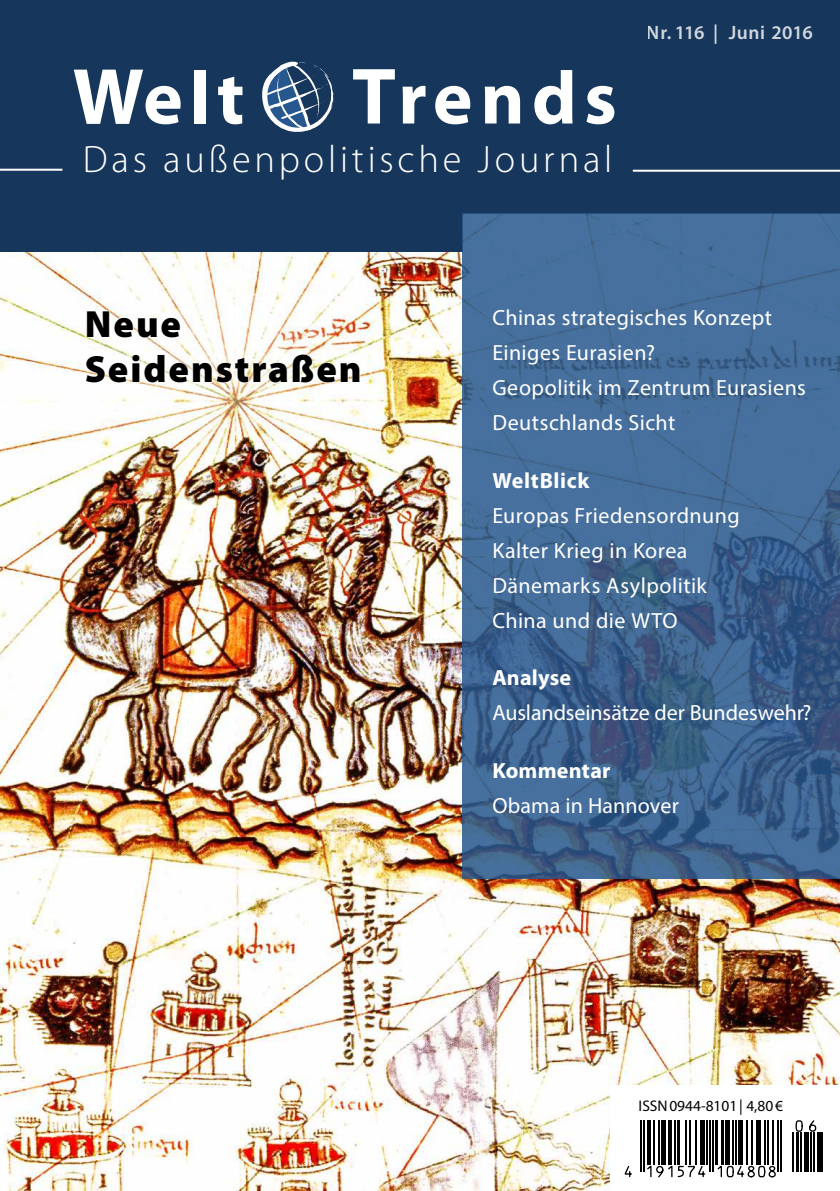
<style>
.page{position:relative;width:840px;height:1191px;background:#fff}
.page>*{position:absolute;margin:0;border:0;box-sizing:border-box;transform-origin:0 0}
.t1{font:300 38.2px "Myriad Pro";letter-spacing:.1em;color:#fff}
.t2{font:900 38px/45.6px "Myriad Pro";letter-spacing:.05em;color:#000}
.t3{font:22px/35px "Myriad Pro";letter-spacing:.02em;color:#fff}
.t4{font:22px "Myriad Pro";letter-spacing:-.005em;color:#fff}
.t5{font:700 22px "Myriad Pro";letter-spacing:.01em;color:#fff}
.t6{font:700 22px "Myriad Pro";letter-spacing:.03em;color:#fff}
.t7{font:600 19.4px "Myriad Pro";letter-spacing:.025em;color:#fff}
.t8{font:15.4px "Myriad Pro";color:#000}
</style>
<div class="page">
<img style="left:0;top:251px;width:839px;height:940px">
<svg style="left:64px;top:293px;width:306px;height:136px"></svg>
<div style="left:0;top:0;width:839px;height:213px;background:#16365b"></div>
<div style="left:0;top:0;width:462px;height:251px;background:#16365b"></div>
<hr style="left:0;top:169px;width:62px;height:2px;background:#fff">
<hr style="left:632px;top:170px;width:207px;height:2px;background:#fff">
<svg style="left:262px;top:61px;width:71px;height:71px"></svg>
<svg style="left:353px;top:69px;width:41px;height:54px"></svg>
<svg style="left:402px;top:86px;width:23px;height:37px"></svg>
<svg style="left:435px;top:86px;width:35px;height:38px"></svg>
<svg style="left:484px;top:86px;width:36px;height:37px"></svg>
<svg style="left:534px;top:70px;width:38px;height:54px"></svg>
<svg style="left:586px;top:86px;width:28px;height:38px"></svg>
<div style="left:194px;top:70px;width:11px;height:53px;background:#fff"></div>
<svg style="left:218px;top:77px;width:24px;height:47px"></svg>
<svg style="left:74px;top:70px;width:106px;height:54px"></svg>
<svg style="left:86px;top:310px;width:95px;height:28px"></svg>
<svg style="left:85px;top:354px;width:275px;height:30px"></svg>
<svg style="left:462px;top:213px;width:377px;height:666px;background:#416793"></svg>
<div style="left:610px;top:1085px;width:229px;height:106px;background:#fff"></div>
<div style="left:816px;top:1132px;width:6px;height:39px;background:#000"></div>
<svg style="left:624px;top:1120px;width:192px;height:58px"></svg>
<p class="t7" style="left:646px;top:21px;width:168px">Nr. 116 | Juni 2016</p>
<h1 class="t1" style="left:83px;top:138px;width:530px">Das außenpolitische Journal</h1>
<h2 class="t2" style="left:85px;top:301px;width:278px">Neue<br>Seidenstraßen</h2>
<p class="t3" style="left:492px;top:300px;width:315px">Chinas strategisches Konzept<br>Einiges Eurasien?<br>Geopolitik im Zentrum Eurasiens<br>Deutschlands Sicht</p>
<p class="t6" style="left:492px;top:466px;width:98px">WeltBlick</p>
<p class="t3" style="left:492px;top:497px;width:249px">Europas Friedensordnung<br>Kalter Krieg in Korea<br>Dänemarks Asylpolitik<br>China und die WTO</p>
<p class="t5" style="left:492px;top:663px;width:80px">Analyse</p>
<p class="t4" style="left:492px;top:699px;width:320px">Auslandseinsätze der Bundeswehr?</p>
<p class="t5" style="left:492px;top:756px;width:120px">Kommentar</p>
<p class="t3" style="left:492px;top:788px;width:188px">Obama in Hannover</p>
<p class="t8" style="left:638px;top:1096px;width:146px">ISSN 0944-8101| 4,80 €</p>
</div>
